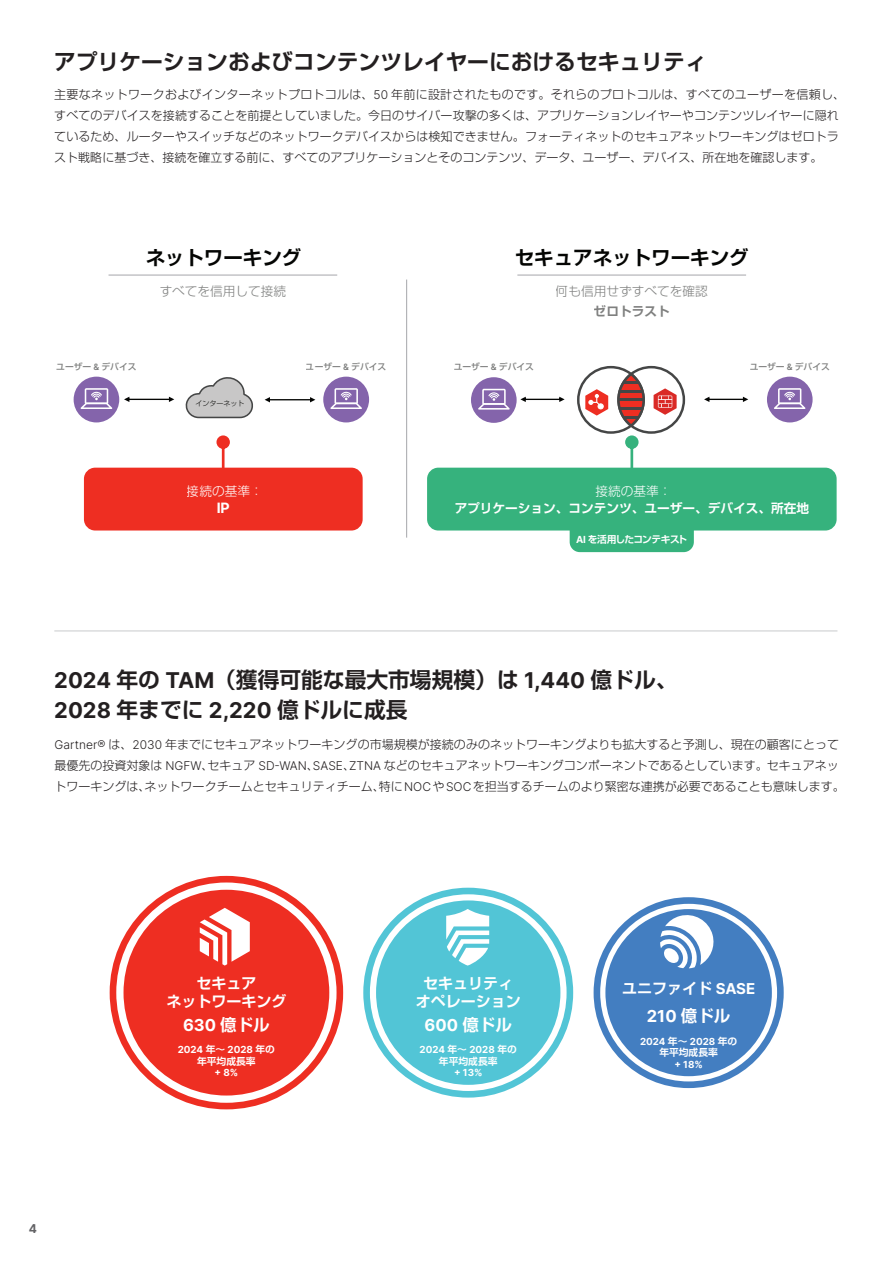
<style>
.page{position:relative;width:893px;height:1263px;background:#fff}
.page>*{position:absolute;margin:0;border:0;box-sizing:border-box;transform-origin:0 0}
.t1{font:700 21.75px/30px "Shin Go Pro De";color:#231f20}
.t2{font:700 19.5px "Shin Go Pro De";color:#040503}
.t3{font:700 16.5px "Inter";color:#fff}
.t4{font:700 15px/18px "Shin Go Pro De";color:#fff;text-align:center}
.t5{font:700 14.25px "Inter";color:#fff}
.t6{font:700 12.6px "Shin Go Pro De";color:#fff}
.t7{font:300 12.6px "Shin Go Pro";color:#7f807f}
.t8{font:300 12.6px "Shin Go Pro";color:#fff}
.t9{font:700 12.6px "Shin Go Pro De";color:#7f807f}
.Text_Body_9{font:300 12px/21px "Shin Go Pro";letter-spacing:.005em;color:#231f20}
.t10{font:700 12px "Inter";color:#636366}
.t11{font:700 9.75px/11.7px "Inter";color:#fff;text-align:center}
.t12{font:700 9.75px "Shin Go Pro De";letter-spacing:-.065em;color:#fff}
.t13{font:500 8.7px "Shin Go Pro";color:#7f807f}
.t14{font:300 7.05px "Shin Go Pro";color:#040503}
.s1{font-family:"Inter"}
.s2{font-family:"Inter";font-weight:600}
.s3{font-family:"Shin Go Pro De"}
</style>
<div class="page">
<hr style="left:54px;top:630px;width:783px;height:1px;background:#cfd0d2">
<div style="left:471px;top:377px;width:46px;height:46px;background:#8464ab;border-radius:50%"></div>
<svg style="left:478px;top:389px;width:32px;height:21px"></svg>
<hr style="left:517px;top:275px;width:229px;height:1px;background:#a5a6aa">
<div style="left:74px;top:377px;width:45px;height:45px;background:#8464ab;border-radius:50%"></div>
<svg style="left:265px;top:397px;width:50px;height:5px"></svg>
<svg style="left:124px;top:397px;width:50px;height:5px"></svg>
<svg style="left:81px;top:388px;width:31px;height:21px"></svg>
<hr style="left:406px;top:280px;width:1px;height:258px;background:#a5a6aa">
<hr style="left:109px;top:275px;width:228px;height:1px;background:#a5a6aa">
<svg style="left:520px;top:397px;width:45px;height:5px"></svg>
<svg style="left:704px;top:397px;width:44px;height:5px"></svg>
<svg style="left:185px;top:377px;width:68px;height:41px"></svg>
<div style="left:428px;top:469px;width:407px;height:60px;background:#36b27d;border-radius:10px"></div>
<div style="left:427px;top:468px;width:410px;height:62px;border:2px solid #36b27d;border-radius:10px"></div>
<div style="left:85px;top:469px;width:276px;height:60px;background:#ee2e22;border-radius:10px"></div>
<div style="left:84px;top:468px;width:279px;height:62px;border:2px solid #ee2e22;border-radius:10px"></div>
<svg style="left:577px;top:366px;width:108px;height:103px"></svg>
<svg style="left:216px;top:435px;width:14px;height:34px"></svg>
<div style="left:323px;top:377px;width:46px;height:45px;background:#8464ab;border-radius:50%"></div>
<svg style="left:330px;top:388px;width:32px;height:21px"></svg>
<div style="left:767px;top:377px;width:46px;height:45px;background:#8464ab;border-radius:50%"></div>
<svg style="left:774px;top:388px;width:31px;height:21px"></svg>
<div style="left:570px;top:530px;width:124px;height:22px;background:#36b27d"></div>
<div style="left:124px;top:890px;width:205px;height:205px;background:#ee2e22;border-radius:50%"></div>
<div style="left:110px;top:876px;width:233px;height:233px;border:7px solid #ee2e22;border-radius:50%"></div>
<svg style="left:200px;top:908px;width:50px;height:57px"></svg>
<div style="left:376px;top:900px;width:184px;height:185px;background:#52c5d6;border-radius:50%"></div>
<div style="left:363px;top:888px;width:210px;height:209px;border:7px solid #52c5d6;border-radius:50%"></div>
<svg style="left:446px;top:909px;width:43px;height:56px"></svg>
<div style="left:605px;top:909px;width:167px;height:167px;background:#437ec1;border-radius:50%"></div>
<div style="left:594px;top:897px;width:190px;height:191px;border:7px solid #437ec1;border-radius:50%"></div>
<svg style="left:660px;top:912px;width:56px;height:56px"></svg>
<h1 class="t1" style="left:54px;top:44px;width:654px">アプリケーションおよびコンテンツレイヤーにおけるセキュリティ</h1>
<p class="Text_Body_9" style="left:54px;top:83px;width:792px">主要なネットワークおよびインターネットプロトコルは、<span class="s1">50</span> 年前に設計されたものです。それらのプロトコルは、すべてのユーザーを信頼し、すべてのデバイスを接続することを前提としていました。今日のサイバー攻撃の多くは、アプリケーションレイヤーやコンテンツレイヤーに隠れているため、ルーターやスイッチなどのネットワークデバイスからは検知できません。フォーティネットのセキュアネットワーキングはゼロトラスト戦略に基づき、接続を確立する前に、すべてのアプリケーションとそのコンテンツ、データ、ユーザー、デバイス、所在地を確認します。</p>
<h2 class="t2" style="left:145px;top:242px;width:157px">ネットワーキング</h2>
<p class="t7" style="left:160px;top:280px;width:128px">すべてを信用して接続</p>
<p class="t2" style="left:515px;top:242px;width:235px">セキュアネットワーキング</p>
<p class="t7" style="left:556px;top:280px;width:154px">何も信用せずすべてを確認</p>
<p class="t9" style="left:594px;top:301px;width:78px">ゼロトラスト</p>
<p class="t13" style="left:56px;top:360px;width:82px">ユーザー <span class="s2">&amp;</span> デバイス</p>
<p class="t13" style="left:454px;top:360px;width:82px">ユーザー <span class="s2">&amp;</span> デバイス</p>
<p class="t13" style="left:306px;top:360px;width:82px">ユーザー <span class="s2">&amp;</span> デバイス</p>
<p class="t13" style="left:750px;top:360px;width:82px">ユーザー <span class="s2">&amp;</span> デバイス</p>
<p class="t14" style="left:195px;top:398px;width:51px">インターネット</p>
<p class="t8" style="left:187px;top:481px;width:78px">接続の基準：</p>
<p class="t5" style="left:216px;top:497px;width:15px">IP</p>
<p class="t8" style="left:595px;top:481px;width:78px">接続の基準：</p>
<p class="t6" style="left:454px;top:498px;width:356px">アプリケーション、コンテンツ、ユーザー、デバイス、所在地</p>
<p class="t12" style="left:576px;top:532px;width:113px"><span class="s1">AI</span> を活用したコンテキスト</p>
<h1 class="t1" style="left:54px;top:662px;width:625px"><span class="s1">2024</span> 年の <span class="s1">TAM</span>（獲得可能な最大市場規模）は <span class="s1">1,440</span> 億ドル、<br><span class="s1">2028</span> 年までに <span class="s1">2,220</span> 億ドルに成長</h1>
<p class="Text_Body_9" style="left:55px;top:732px;width:792px"><span class="s1">Gartner®</span> は、<span class="s1">2030</span> 年までにセキュアネットワーキングの市場規模が接続のみのネットワーキングよりも拡大すると予測し、現在の顧客にとって最優先の投資対象は <span class="s1">NGFW</span>、セキュア <span class="s1">SD-WAN</span>、<span class="s1">SASE</span>、<span class="s1">ZTNA</span> などのセキュアネットワーキングコンポーネントであるとしています。セキュアネットワーキングは、ネットワークチームとセキュリティチーム、特に<span class="s1">NOC</span>や<span class="s1">SOC</span>を担当するチームのより緊密な連携が必要であることも意味します。</p>
<p class="t10" style="left:29px;top:1219px;width:10px">4</p>
<h2 class="t4" style="left:166px;top:972px;width:121px">セキュア<br>ネットワーキング</h2>
<h4 class="t3" style="left:183px;top:1012px;width:88px">630 <span class="s3">億ドル</span></h4>
<h4 class="t11" style="left:178px;top:1043px;width:99px">2024 <span class="s3">年～</span> 2028 <span class="s3">年の年平均成長率<br></span>+ 8%</h4>
<h2 class="t4" style="left:416px;top:972px;width:106px">セキュリティオペレーション</h2>
<h4 class="t3" style="left:425px;top:1012px;width:89px">600 <span class="s3">億ドル</span></h4>
<h4 class="t11" style="left:420px;top:1043px;width:99px">2024 <span class="s3">年～</span> 2028 <span class="s3">年の年平均成長率<br></span>+ 13%</h4>
<h2 class="t4" style="left:622px;top:978px;width:135px">ユニファイド <span class="s1">SASE</span></h2>
<h4 class="t3" style="left:647px;top:1004px;width:85px">210 <span class="s3">億ドル</span></h4>
<h4 class="t11" style="left:640px;top:1035px;width:99px">2024 <span class="s3">年～</span> 2028 <span class="s3">年の年平均成長率<br></span>+ 18%</h4>
</div>
